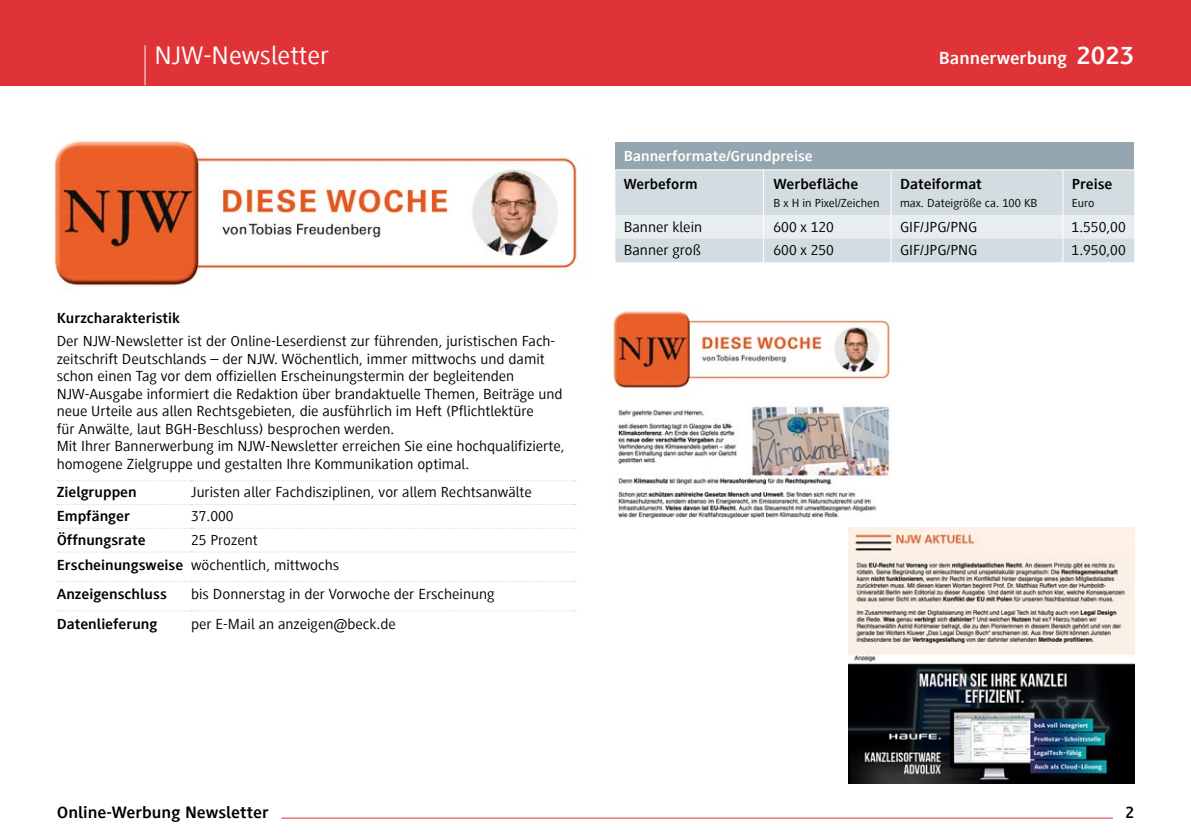
<style>
.page{position:relative;width:1191px;height:840px;background:#fff}
.page>*{position:absolute;margin:0;border:0;box-sizing:border-box;transform-origin:0 0}
.t1{font:26px "Generis Sans Com";color:#fff;scale:1.08 1}
.t2{font:700 18px "Generis Sans Com";color:#fff;scale:1.08 1}
.t3{font:700 17px "Generis Sans Com";color:#000;scale:1.08 1}
.t4{font:700 17px "Generis Sans Com";color:#000}
.t5{font:15px/17.4px "Generis Sans Com";color:#000;scale:1.08 1}
.t6{font:700 15px "Generis Sans Com";color:#000;scale:1.08 1}
.t7{font:700 15px "Generis Sans Com";color:#fff;scale:1.08 1}
.t8{font:700 15px "Generis Sans Com";color:#000;scale:1.05 1}
.t9{font:12px "Generis Sans Com";color:#000;scale:1.08 1}
.s1{font-weight:700}
.s2{font-size:26px}
</style>
<div class="page">
<div style="left:0;top:0;width:1191px;height:85px;background:#df3338"></div>
<hr style="left:144px;top:45px;width:2px;height:40px;background:#f8f9fa">
<hr style="left:281px;top:817px;width:832px;height:1px;background:#df3338">
<img style="left:54px;top:141px;width:524px;height:147px">
<img style="left:613px;top:311px;width:277px;height:77px">
<svg style="left:57px;top:610px;width:519px;height:1px"></svg>
<svg style="left:57px;top:551px;width:519px;height:1px"></svg>
<svg style="left:57px;top:480px;width:519px;height:1px"></svg>
<div style="left:615px;top:142px;width:519px;height:28px;background:#95a6b0"></div>
<svg style="left:615px;top:170px;width:519px;height:92px;background:#d8e0e5"></svg>
<hr style="left:615px;top:169px;width:150px;height:1px;background:#fff">
<hr style="left:765px;top:169px;width:126px;height:1px;background:#fff">
<hr style="left:891px;top:169px;width:162px;height:1px;background:#fff">
<hr style="left:1053px;top:169px;width:81px;height:1px;background:#fff">
<img style="left:616px;top:406px;width:274px;height:113px">
<img style="left:848px;top:527px;width:286px;height:255px">
<hr style="left:890px;top:170px;width:1px;height:102px;background:#fff">
<hr style="left:1062px;top:170px;width:1px;height:102px;background:#fff">
<hr style="left:763px;top:170px;width:1px;height:102px;background:#fff">
<h1 class="t1" style="left:154px;top:42px;width:163px">NJW-Newsletter</h1>
<p class="t6" style="left:57px;top:310px;width:116px">Kurzcharakteristik</p>
<p class="t5" style="left:57px;top:332px;width:472px">Der NJW-Newsletter ist der Online-Leserdienst zur führenden, juristischen Fach&shy;zeitschrift Deutschlands – der NJW. Wöchentlich, immer mittwochs und damit schon einen Tag vor dem offiziellen Erscheinungstermin der begleitenden NJW-Ausgabe informiert die Redaktion über brandaktuelle Themen, Beiträge und neue Urteile aus allen Rechtsgebieten, die ausführlich im Heft (Pflichtlektüre<br>für Anwälte, laut BGH-Beschluss) besprochen werden.<br>Mit Ihrer Bannerwerbung im NJW-Newsletter erreichen Sie eine hochqualifizierte, homogene Zielgruppe und gestalten Ihre Kommunikation optimal.</p>
<p class="t6" style="left:57px;top:484px;width:76px">Zielgruppen</p>
<p class="t5" style="left:191px;top:483px;width:317px">Juristen aller Fachdisziplinen, vor allem Rechtsanwälte</p>
<p class="t6" style="left:57px;top:507px;width:69px">Empfänger</p>
<p class="t5" style="left:191px;top:507px;width:41px">37.000</p>
<p class="t6" style="left:57px;top:531px;width:84px">Öffnungsrate</p>
<p class="t5" style="left:57px;top:527px;width:263px;line-height:25.2px;text-indent:134px">25 Prozent<br><span class="s1">Erscheinungsweise</span> wöchentlich, mittwochs</p>
<p class="t6" style="left:57px;top:586px;width:104px">Anzeigenschluss</p>
<p class="t5" style="left:191px;top:585px;width:282px">bis Donnerstag in der Vorwoche der Erscheinung</p>
<p class="t6" style="left:57px;top:615px;width:95px">Datenlieferung</p>
<p class="t5" style="left:191px;top:615px;width:191px">per E-Mail an anzeigen@beck.de</p>
<p class="t2" style="left:939px;top:49px;width:182px">Bannerwerbung <span class="s2">2023</span></p>
<p class="t7" style="left:624px;top:148px;width:176px">Bannerformate/Grundpreise</p>
<p class="t8" style="left:624px;top:176px;width:72px">Werbeform</p>
<p class="t6" style="left:773px;top:176px;width:80px">Werbefläche</p>
<p class="t9" style="left:773px;top:196px;width:100px">B x H in Pixel/Zeichen</p>
<p class="t6" style="left:900px;top:176px;width:77px">Dateiformat</p>
<p class="t9" style="left:900px;top:196px;width:129px">max. Dateigröße ca. 100 KB</p>
<p class="t6" style="left:1071px;top:176px;width:39px">Preise</p>
<p class="t9" style="left:1071px;top:196px;width:23px">Euro</p>
<p class="t5" style="left:624px;top:218px;width:74px">Banner klein</p>
<p class="t5" style="left:773px;top:218px;width:57px">600 x 120</p>
<p class="t5" style="left:900px;top:218px;width:73px">GIF/JPG/PNG</p>
<p class="t5" style="left:1071px;top:218px;width:52px">1.550,00</p>
<p class="t5" style="left:624px;top:241px;width:73px">Banner groß</p>
<p class="t5" style="left:773px;top:241px;width:57px">600 x 250</p>
<p class="t5" style="left:900px;top:241px;width:73px">GIF/JPG/PNG</p>
<p class="t5" style="left:1071px;top:241px;width:52px">1.950,00</p>
<p class="t3" style="left:57px;top:803px;width:198px">Online-Werbung Newsletter</p>
<p class="t4" style="left:1125px;top:803px;width:10px">2</p>
</div>
